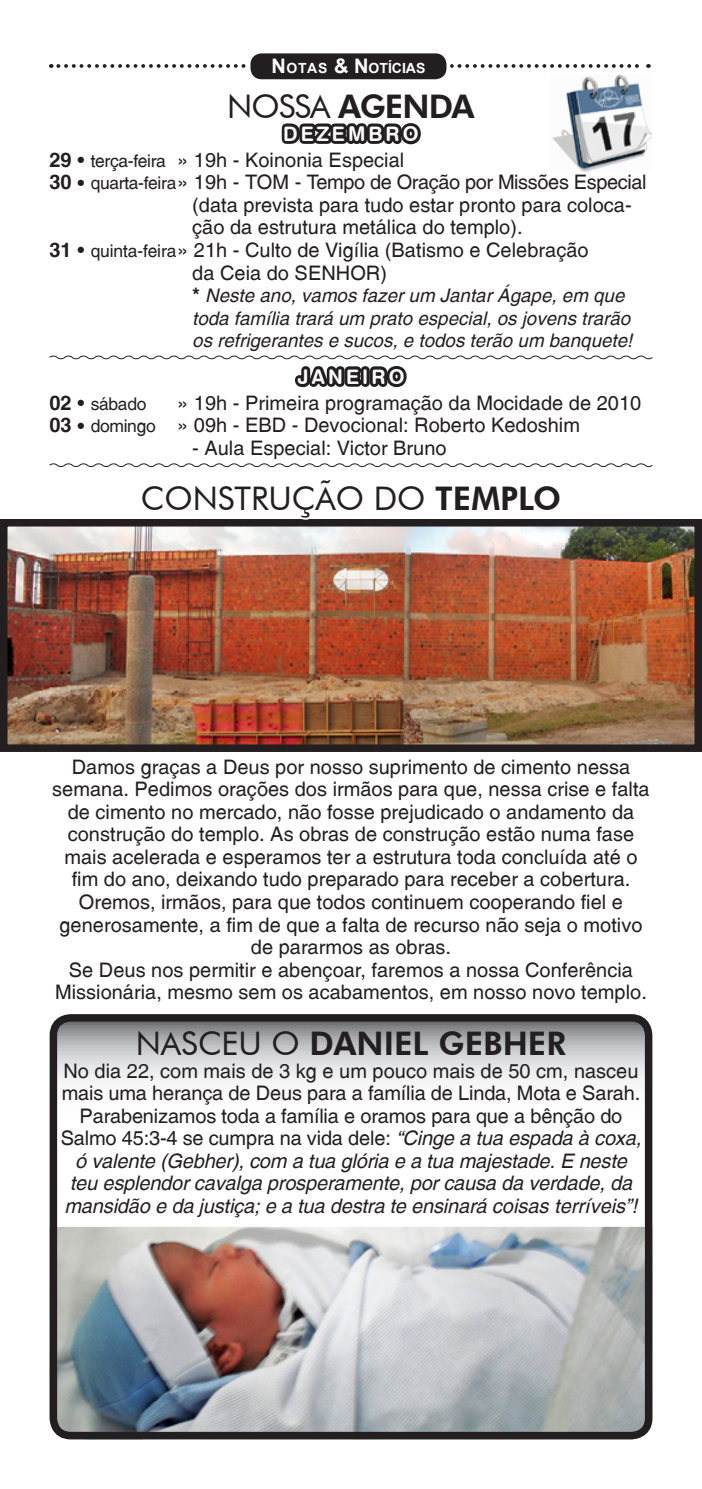
<style>
.page{position:relative;width:702px;height:1489px;background:#fff}
.page>*{position:absolute;margin:0;border:0;box-sizing:border-box;transform-origin:0 0}
.titulo{font:800 32.5px "Futura BT";color:#231f20}
.titulo-2{font:32.5px "Futura BT";color:#231f20}
.texto_small{font:20px/22.5px "Switzerland Plain";color:#231f20;text-align:center}
.texto{font:20px/22.5px "Switzerland Plain";color:#231f20}
.texto_small-2{font:italic 20px/22.5px "Switzerland";letter-spacing:-.01em;color:#231f20;text-align:center}
.texto-2{font:20px "Swiss 721 BT Bold Rounded";letter-spacing:.15em;color:#fff}
.texto-3{font:italic 18.75px/22.5px "Switzerland";color:#231f20}
.texto-4{font:17.5px "Switzerland Plain";letter-spacing:-.02em;color:#231f20}
.t1{font:700 14px "Arial";color:#fff}
.s1{font-size:20px}
.s2{font-weight:400}
.s3{font-family:"Switzerland";font-weight:700}
.s4{font-size:25px}
.s5{font-size:17.5px}
.s6{font-weight:700;font-style:normal;font-size:20px}
.s7{font-family:"Switzerland";font-weight:700;font-size:20px}
.s8{font-weight:800}
.s9{font-family:"Switzerland Plain";font-style:normal}
</style>
<div class="page">
<img style="left:0;top:519px;width:702px;height:233px">
<svg style="left:59px;top:1023px;width:584px;height:60px;background:#c5c7c9"></svg>
<img style="left:59px;top:1226px;width:593px;height:204px">
<div style="left:50px;top:1014px;width:602px;height:425px;border:8px solid #231f20;border-radius:18px"></div>
<svg style="left:58px;top:64px;width:591px;height:4px"></svg>
<div style="left:248px;top:51px;width:200px;height:30px;background:#231f20;border-radius:13px"></div>
<div style="left:247px;top:50px;width:203px;height:33px;border:4px solid #fff;border-radius:13px"></div>
<img style="left:552px;top:74px;width:99px;height:98px">
<svg style="left:48px;top:463px;width:605px;height:95px"></svg>
<svg style="left:276px;top:81px;width:149px;height:64px"></svg>
<svg style="left:49px;top:355px;width:604px;height:33px"></svg>
<p class="t1" style="left:271px;top:59px;width:155px"><span class="s1">N</span> OTAS <span class="s1">&amp; N</span> OTÍCIAS</p>
<p class="titulo" style="left:227px;top:87px;width:249px"><span class="s2">NOSSA</span> AGENDA</p>
<p class="texto-2" style="left:283px;top:121px;width:137px">DEZEMBRO</p>
<p class="texto" style="left:50px;top:148px;width:356px"><span class="s3">29</span> <span class="s4">•</span> <span class="s5">terça-feira</span> » 19h - Koinonia Especial</p>
<p class="texto" style="left:192px;top:171px;width:456px;text-indent:-142px"><span class="s3">30</span> <span class="s4">•</span> <span class="s5">quarta-feira</span>» 19h - TOM - Tempo de Oração por Missões Especial (data prevista para tudo estar pronto para coloca&shy;ção da estrutura metálica do templo).</p>
<p class="texto" style="left:192px;top:238px;width:398px;text-indent:-142px"><span class="s3">31</span> <span class="s4">•</span> <span class="s5">quinta-feira</span>» 21h - Culto de Vigília (Batismo e Celebração da Ceia do SENHOR)</p>
<p class="texto-3" style="left:192px;top:284px;width:441px"><span class="s6">*</span> Neste ano, vamos fazer um Jantar Ágape, em que toda família trará um prato especial, os jovens trarão os refrigerantes e sucos, e todos terão um banquete!</p>
<p class="texto-2" style="left:297px;top:364px;width:108px">JANEIRO</p>
<p class="texto-4" style="left:50px;top:393px;width:98px"><span class="s7">02</span> <span class="s4">•</span> sábado</p>
<p class="texto" style="left:177px;top:391px;width:465px">» 19h - Primeira programação da Mocidade de 2010</p>
<p class="texto" style="left:50px;top:414px;width:532px"><span class="s3">03</span> <span class="s4">•</span> <span class="s5">domingo</span> » 09h - EBD - Devocional: Roberto Kedoshim</p>
<p class="texto" style="left:192px;top:436px;width:256px">- Aula Especial: Victor Bruno</p>
<p class="titulo-2" style="left:141px;top:479px;width:422px">CONSTRUÇÃO DO <span class="s8">TEMPLO</span></p>
<p class="texto_small" style="left:52px;top:755px;width:599px">Damos graças a Deus por nosso suprimento de cimento nessa semana. Pedimos orações dos irmãos para que, nessa crise e falta de cimento no mercado, não fosse prejudicado o andamento da construção do templo. As obras de construção estão numa fase mais acelerada e esperamos ter a estrutura toda concluída até o fim do ano, deixando tudo preparado para receber a cobertura.</p>
<p class="texto_small" style="left:59px;top:890px;width:584px">Oremos, irmãos, para que todos continuem cooperando fiel e generosamente, a fim de que a falta de recurso não seja o motivo de pararmos as obras.</p>
<p class="texto_small" style="left:55px;top:958px;width:593px">Se Deus nos permitir e abençoar, faremos a nossa Conferência<br>Missionária, mesmo sem os acabamentos, em nosso novo templo.</p>
<p class="titulo" style="left:136px;top:1023px;width:432px"><span class="s2">NASCEU O</span> DANIEL GEBHER</p>
<p class="texto_small" style="left:62px;top:1059px;width:580px;text-align:left">No dia 22, com mais de 3 kg e um pouco mais de 50 cm, nasceu mais uma herança de Deus para a família de Linda, Mota e Sarah.</p>
<p class="texto_small-2" style="left:61px;top:1104px;width:582px"><span class="s9">Parabenizamos toda a família e oramos para que a bênção do Salmo 45:3-4 se cumpra na vida dele:</span> “Cinge a tua espada à coxa, ó valente (Gebher), com a tua glória e a tua majestade. E neste teu esplendor cavalga prosperamente, por causa da verdade, da mansidão e da justiça; e a tua destra te ensinará coisas terríveis”!</p>
</div>
